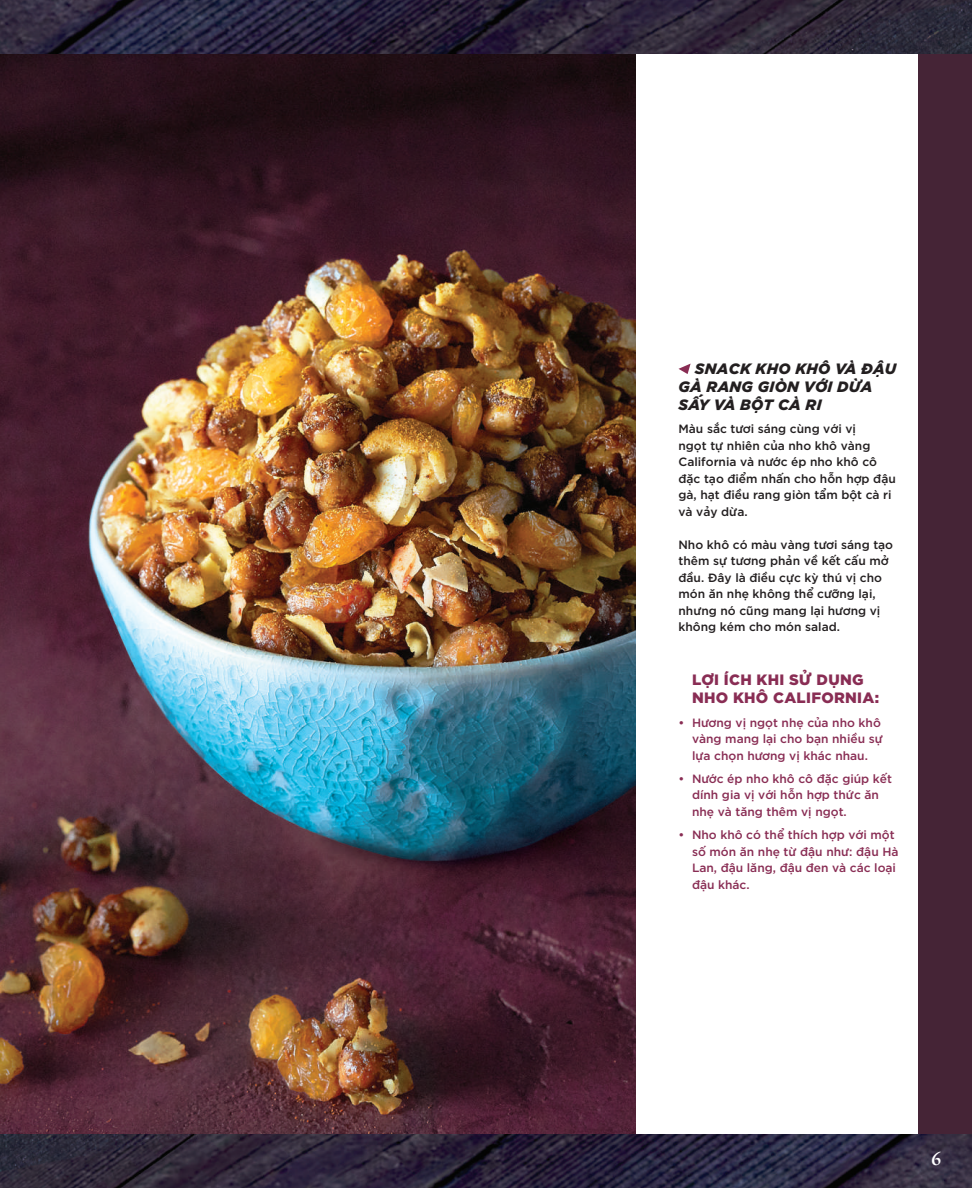
<style>
.page{position:relative;width:972px;height:1188px;background:#fff}
.page>*{position:absolute;margin:0;border:0;box-sizing:border-box;transform-origin:0 0}
.t1{font:600 19.5px "Garamond Premr Pro";color:#fff}
.t2{font:italic 900 15px/18px "SVN Gotham";letter-spacing:.02em;color:#231f20}
.t3{font:900 15px/18px "SVN Gotham";letter-spacing:.02em;color:#892d54}
.t4{font:12px/16.5px "SVN Gotham";color:#231f20}
.t5{font:12px/16.5px "SVN Gotham";color:#892d54}
</style>
<div class="page">
<div style="left:919px;top:0;width:53px;height:1188px;background:#452436"></div>
<img style="left:0;top:54px;width:635px;height:1080px">
<svg style="left:679px;top:364px;width:12px;height:10px"></svg>
<img style="left:0;top:1134px;width:972px;height:54px">
<img style="left:0;top:0;width:972px;height:54px">
<p class="t2" style="left:679px;top:358px;width:219px;text-indent:16px">SNACK KHO KHÔ VÀ ĐẬU<br>GÀ RANG GIÒN VỚI DỪA<br>SẤY VÀ BỘT CÀ RI</p>
<p class="t4" style="left:679px;top:420px;width:219px">Màu sắc tươi sáng cùng với vị<br>ngọt tự nhiên của nho khô vàng<br>California và nước ép nho khô cô đặc tạo điểm nhấn cho hỗn hợp đậu gà, hạt điều rang giòn tẩm bột cà ri và vảy dừa.</p>
<p class="t4" style="left:679px;top:535px;width:216px">Nho khô có màu vàng tươi sáng tạo thêm sự tương phản về kết cấu mở đầu. Đây là điều cực kỳ thú vị cho món ăn nhẹ không thể cưỡng lại, nhưng nó cũng mang lại hương vị không kém cho món salad.</p>
<p class="t3" style="left:692px;top:670px;width:189px">LỢI ÍCH KHI SỬ DỤNG<br>NHO KHÔ CALIFORNIA:</p>
<p class="t5" style="left:692px;top:713px;width:192px;text-indent:-14px">• Hương vị ngọt nhẹ của nho khô vàng mang lại cho bạn nhiều sự lựa chọn hương vị khác nhau.</p>
<p class="t5" style="left:692px;top:769px;width:202px;text-indent:-14px">• Nước ép nho khô cô đặc giúp kết dính gia vị với hỗn hợp thức ăn nhẹ và tăng thêm vị ngọt.</p>
<p class="t5" style="left:692px;top:826px;width:208px;text-indent:-14px">• Nho khô có thể thích hợp với một số món ăn nhẹ từ đậu như: đậu Hà<br>Lan, đậu lăng, đậu đen và các loại đậu khác.</p>
<h1 class="t1" style="left:932px;top:1147px;width:11px">6</h1>
</div>
